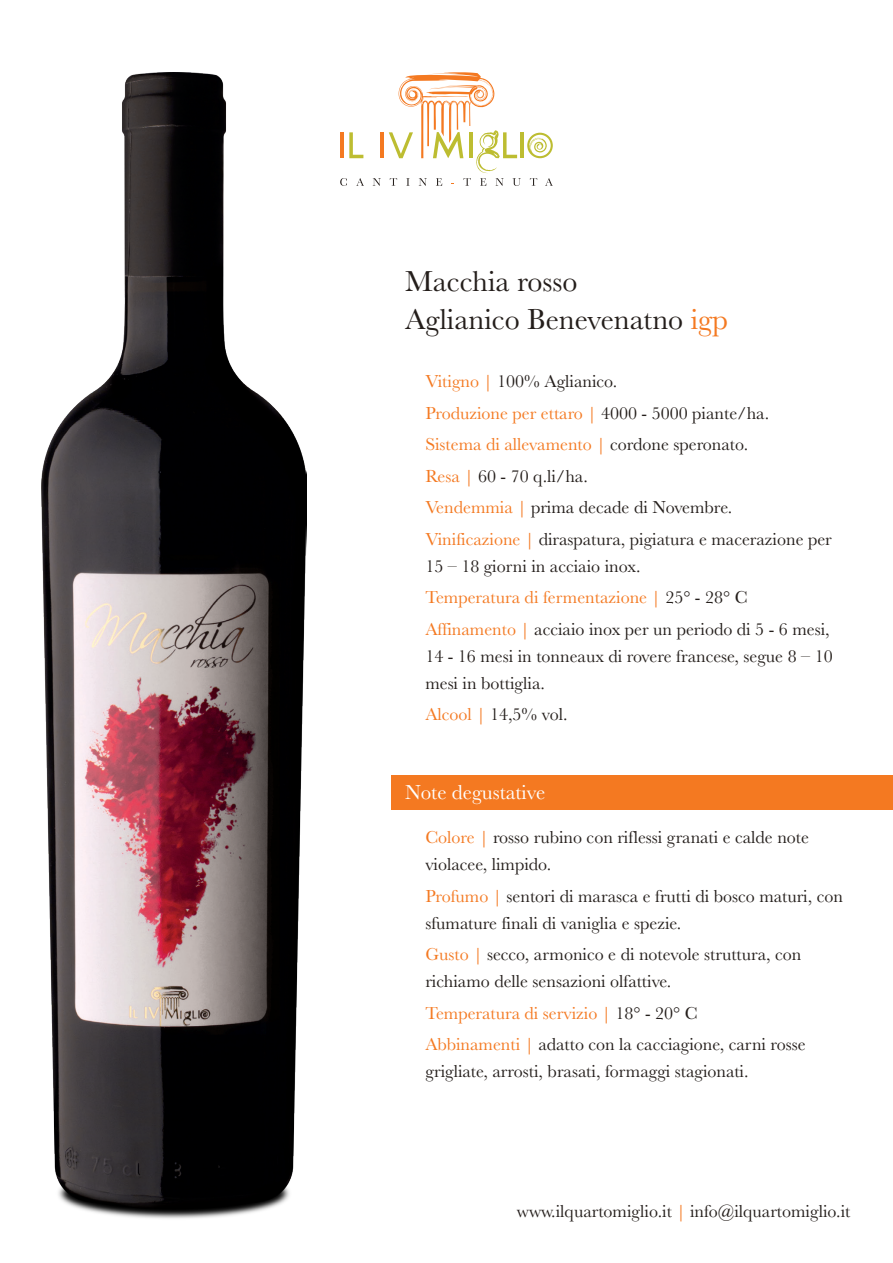
<style>
.page{position:relative;width:893px;height:1263px;background:#fff}
.page>*{position:absolute;margin:0;border:0;box-sizing:border-box;transform-origin:0 0}
.t1{font:30px/37.5px "Baskerville";color:#241e1b}
.t2{font:21px "Baskerville";color:#fff}
.t3{font:18px/31.5px "Baskerville";color:#241e1b}
.s1{color:#f47921}
</style>
<div class="page">
<hr style="left:340px;top:132px;width:4px;height:26px;background:#f47921">
<svg style="left:349px;top:132px;width:14px;height:26px"></svg>
<hr style="left:381px;top:132px;width:3px;height:26px;background:#f47921">
<hr style="left:520px;top:132px;width:4px;height:26px;background:#bdbd31">
<svg style="left:527px;top:133px;width:26px;height:25px"></svg>
<svg style="left:340px;top:178px;width:7px;height:8px"></svg>
<svg style="left:356px;top:178px;width:8px;height:8px"></svg>
<svg style="left:373px;top:178px;width:8px;height:8px"></svg>
<svg style="left:389px;top:72px;width:132px;height:114px"></svg>
<svg style="left:530px;top:178px;width:7px;height:8px"></svg>
<svg style="left:545px;top:178px;width:8px;height:8px"></svg>
<img style="left:41px;top:72px;width:265px;height:1147px">
<div style="left:392px;top:776px;width:501px;height:34px;background:#f47921"></div>
<h1 class="t1" style="left:405px;top:263px;width:324px">Macchia rosso<br>Aglianico Benevenatno <span class="s1">igp</span></h1>
<p class="t3" style="left:425px;top:366px;width:408px"><span class="s1">Vitigno |</span> 100% Aglianico.<br><span class="s1">Produzione per ettaro |</span> 4000 - 5000 piante/ha.<br><span class="s1">Sistema di allevamento |</span> cordone speronato.<br><span class="s1">Resa |</span> 60 - 70 q.li/ha.<br><span class="s1">Vendemmia |</span> prima decade di Novembre.<br><span class="s1">Vinificazione |</span> diraspatura, pigiatura e macerazione per</p>
<p class="t3" style="left:425px;top:551px;width:406px">15 – 18 giorni in acciaio inox.<br><span class="s1">Temperatura di fermentazione |</span> 25° - 28° C<br><span class="s1">Affinamento |</span> acciaio inox per un periodo di 5 - 6 mesi,</p>
<p class="t3" style="left:425px;top:643px;width:409px;line-height:27px">14 - 16 mesi in tonneaux di rovere francese, segue 8 – 10 mesi in bottiglia.</p>
<p class="t3" style="left:425px;top:699px;width:144px"><span class="s1">Alcool |</span> 14,5% vol.</p>
<p class="t2" style="left:405px;top:778px;width:142px">Note degustative</p>
<p class="t3" style="left:425px;top:824px;width:385px;line-height:27px"><span class="s1">Colore |</span> rosso rubino con riflessi granati e calde note violacee, limpido.</p>
<p class="t3" style="left:425px;top:882px;width:419px;line-height:27px"><span class="s1">Profumo |</span> sentori di marasca e frutti di bosco maturi, con sfumature finali di vaniglia e spezie.</p>
<p class="t3" style="left:425px;top:941px;width:378px;line-height:27px"><span class="s1">Gusto |</span> secco, armonico e di notevole struttura, con richiamo delle sensazioni olfattive.</p>
<p class="t3" style="left:425px;top:997px;width:382px"><span class="s1">Temperatura di servizio |</span> 18° - 20° C<br><span class="s1">Abbinamenti |</span> adatto con la cacciagione, carni rosse</p>
<p class="t3" style="left:425px;top:1056px;width:325px">grigliate, arrosti, brasati, formaggi stagionati.</p>
<p class="t3" style="left:517px;top:1196px;width:335px">www.ilquartomiglio.it <span class="s1">|</span> info@ilquartomiglio.it</p>
</div>
